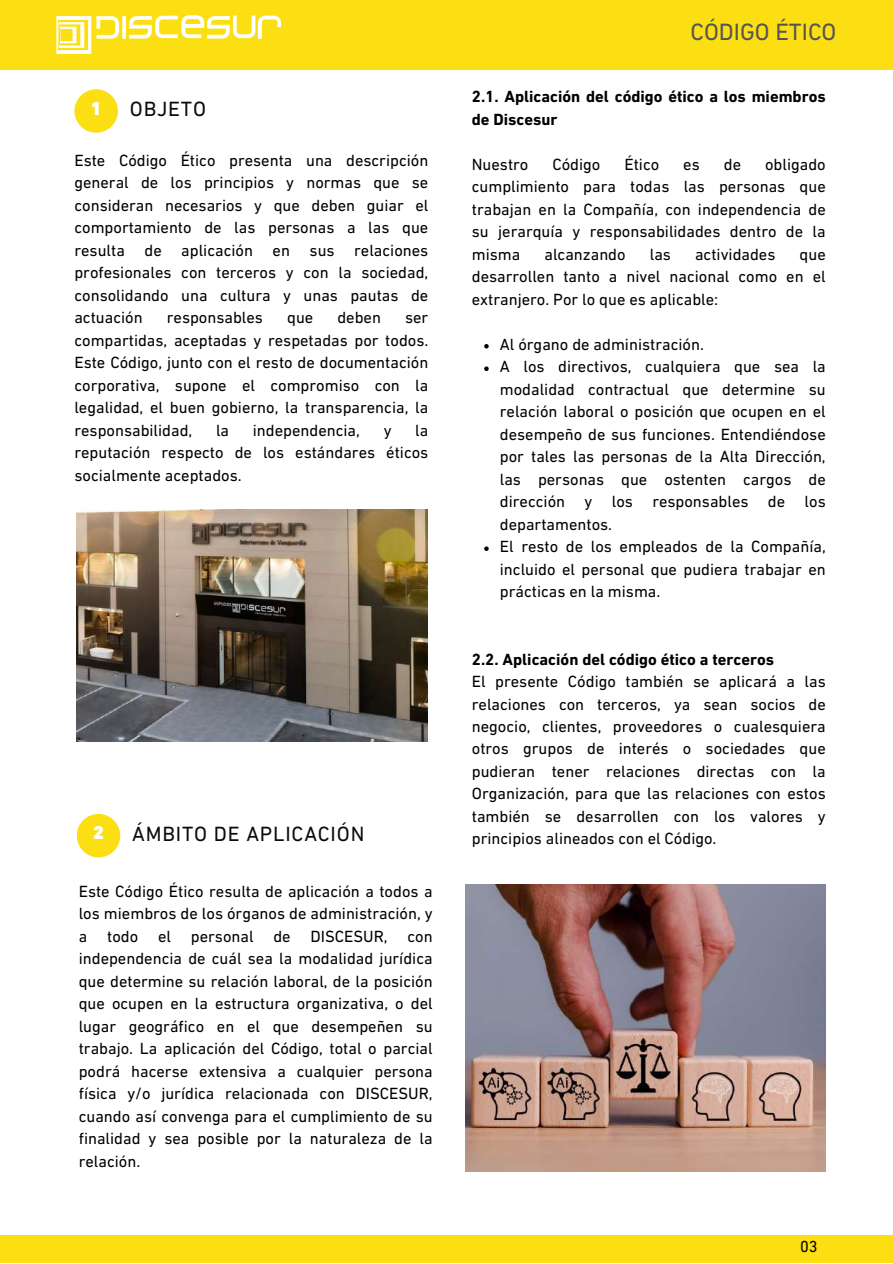
<style>
.page{position:relative;width:893px;height:1264px;background:#fff}
.page>*{position:absolute;margin:0;border:0;box-sizing:border-box;transform-origin:0 0}
.t1{font:24px "DIN Next LT Pro";color:#545454}
.t2{font:21px "DIN Next LT Pro";letter-spacing:.04em;color:#0b0b0b}
.t3{font:900 19.05px "DIN Next LT Pro";color:#fff}
.t4{font:16.5px/22.5px "DIN Next LT Pro";color:#000;text-align:justify}
.t5{font:700 16.5px/22.5px "DIN Next LT Pro";color:#000}
.t6{font:16.2px "DIN Next LT Pro";color:#000}
</style>
<div class="page">
<div style="left:74px;top:89px;width:44px;height:44px;background:#fbdf12;border-radius:50%"></div>
<div style="left:0;top:0;width:892px;height:69px;background:#fbdf12"></div>
<svg style="left:56px;top:15px;width:225px;height:39px"></svg>
<div style="left:0;top:1235px;width:892px;height:27px;background:#fbdf12"></div>
<div style="left:77px;top:814px;width:43px;height:43px;background:#fbdf12;border-radius:50%"></div>
<img style="left:466px;top:884px;width:359px;height:287px">
<img style="left:77px;top:509px;width:350px;height:232px">
<svg style="left:484px;top:344px;width:4px;height:4px"></svg>
<svg style="left:484px;top:366px;width:4px;height:5px"></svg>
<svg style="left:484px;top:546px;width:4px;height:5px"></svg>
<p class="t3" style="left:91px;top:100px;width:12px">1</p>
<p class="t2" style="left:130px;top:101px;width:78px">OBJETO</p>
<p class="t4" style="left:74px;top:151px;width:355px">Este Código Ético presenta una descripción general de los principios y normas que se consideran necesarios y que deben guiar el comportamiento de las personas a las que resulta de aplicación en sus relaciones profesionales con terceros y con la sociedad, consolidando una cultura y unas pautas de actuación</p>
<p class="t4" style="left:167px;top:308px;width:98px">responsables</p>
<p class="t4" style="left:287px;top:308px;width:28px">que</p>
<p class="t4" style="left:337px;top:308px;width:45px">deben</p>
<p class="t4" style="left:74px;top:308px;width:355px;text-indent:330px">ser compartidas, aceptadas y respetadas por todos.<br>Este Código, junto con el resto de documentación corporativa, supone el compromiso con la legalidad, el buen gobierno, la transparencia, la responsabilidad,</p>
<p class="t4" style="left:74px;top:420px;width:355px;text-indent:341px">la reputación respecto de los estándares éticos socialmente aceptados.</p>
<p class="t4" style="left:216px;top:420px;width:15px">la</p>
<p class="t4" style="left:253px;top:420px;width:109px">independencia,</p>
<p class="t4" style="left:383px;top:420px;width:9px">y</p>
<h1 class="t1" style="left:690px;top:22px;width:147px">CÓDIGO ÉTICO</h1>
<p class="t5" style="left:472px;top:87px;width:355px">2.1. Aplicación del código ético a los miembros de Discesur</p>
<p class="t4" style="left:472px;top:154px;width:58px">Nuestro</p>
<p class="t4" style="left:552px;top:154px;width:49px">Código</p>
<p class="t4" style="left:624px;top:154px;width:36px">Ético</p>
<p class="t4" style="left:683px;top:154px;width:18px">es</p>
<p class="t4" style="left:723px;top:154px;width:19px">de</p>
<p class="t4" style="left:472px;top:154px;width:355px;text-indent:293px">obligado cumplimiento para todas las personas que trabajan en la Compañía, con independencia de su jerarquía y responsabilidades dentro de la misma</p>
<p class="t4" style="left:544px;top:244px;width:83px">alcanzando</p>
<p class="t4" style="left:649px;top:244px;width:23px">las</p>
<p class="t4" style="left:695px;top:244px;width:82px">actividades</p>
<p class="t4" style="left:472px;top:244px;width:355px;text-indent:328px">que desarrollen tanto a nivel nacional como en el extranjero. Por lo que es aplicable:</p>
<p class="t4" style="left:500px;top:334px;width:327px;text-align:left">Al órgano de administración.<br>A los directivos, cualquiera que sea la modalidad contractual que determine su relación laboral o posición que ocupen en el desempeño de sus funciones. Entendiéndose por tales las personas de la Alta Dirección, las personas que ostenten cargos de dirección y los responsables de los departamentos.<br>El resto de los empleados de la Compañía, incluido el personal que pudiera trabajar en prácticas en la misma.</p>
<p class="t3" style="left:93px;top:825px;width:12px">2</p>
<p class="t5" style="left:472px;top:649px;width:304px">2.2. Aplicación del código ético a terceros</p>
<p class="t4" style="left:472px;top:671px;width:355px">El presente Código también se aplicará a las relaciones con terceros, ya sean socios de negocio, clientes, proveedores o cualesquiera otros grupos de interés o sociedades que pudieran tener relaciones directas con la Organización, para que las relaciones con estos también se desarrollen con los valores y</p>
<p class="t2" style="left:132px;top:825px;width:234px">ÁMBITO DE APLICACIÓN</p>
<p class="t4" style="left:472px;top:829px;width:246px">principios alineados con el Código.</p>
<p class="t4" style="left:79px;top:881px;width:355px">Este Código Ético resulta de aplicación a todos a los miembros de los órganos de administración, y a todo el personal de DISCESUR, con independencia de cuál sea la modalidad jurídica que determine su relación laboral, de la posición que ocupen en la estructura organizativa, o del lugar geográfico en el que desempeñen su trabajo. La aplicación del Código, total o parcial podrá hacerse extensiva a cualquier persona física y/o jurídica relacionada con DISCESUR, cuando así convenga para el cumplimiento de su finalidad y sea posible por la naturaleza de la relación.</p>
<p class="t6" style="left:800px;top:1240px;width:19px">03</p>
</div>
